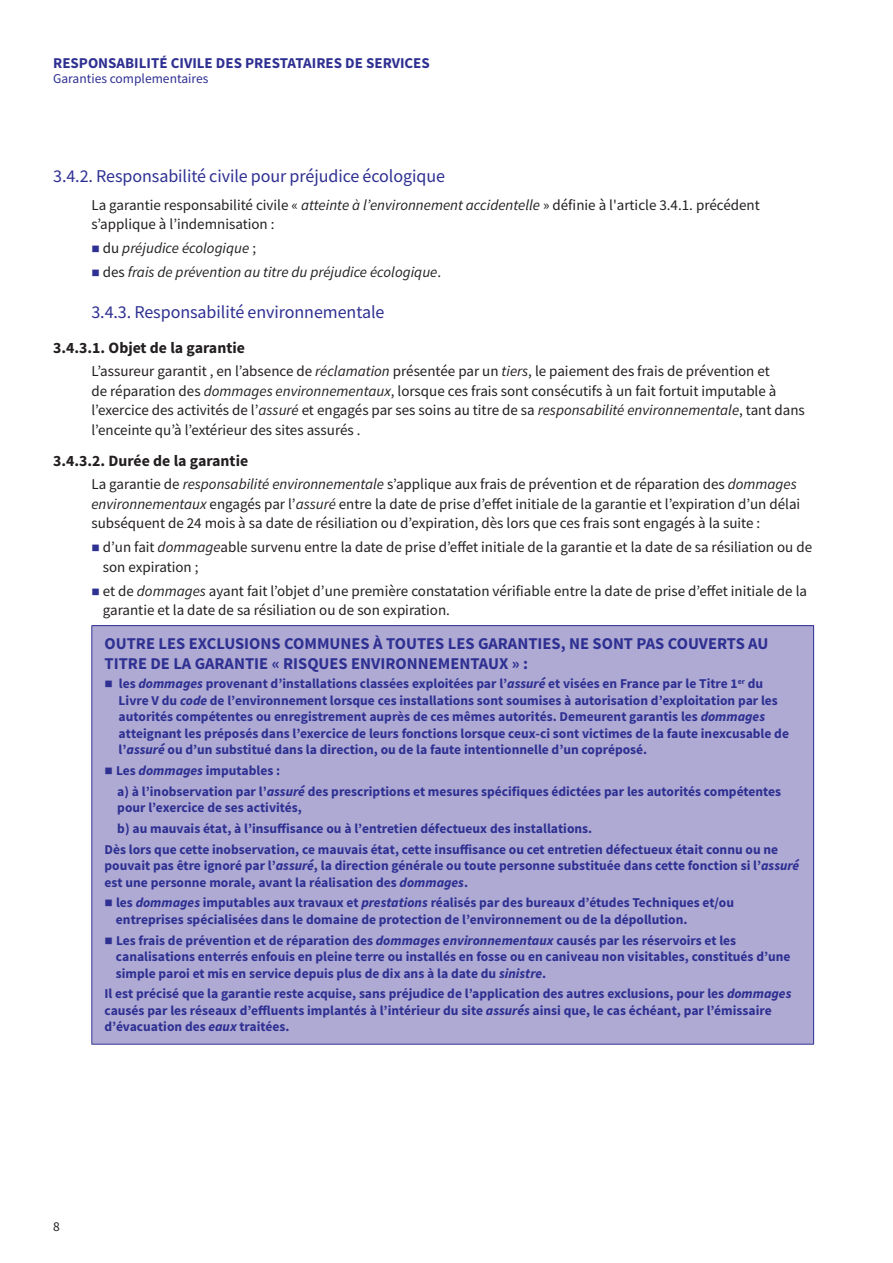
<style>
.page{position:relative;width:893px;height:1263px;background:#fff}
.page>*{position:absolute;margin:0;border:0;box-sizing:border-box;transform-origin:0 0}
.sous-titre_2_avec_nu{font:18px "Source Sans Pro";letter-spacing:-.005em;color:#2e3092}
.sous-titre_2{font:18px "Source Sans Pro";letter-spacing:-.005em;color:#2e3092}
.titre_exclusion{font:700 16.5px/19.5px "Source Sans Pro";color:#2e3092}
.sous-titre_3{font:700 15.75px "Source Sans Pro";color:#231f20}
.texte_courant_-_ss_t{font:15px/19.5px "Source Sans Pro";color:#231f20}
.texte_courant_-_ss_t-2{font:italic 15px "Source Sans Pro";color:#231f20}
.t1{font:700 15px "Source Sans Pro";color:#2e3092}
.texte_courant_exclus{font:700 13.5px/16.5px "Source Sans Pro";color:#2e3092}
.t2{font:13.5px "Source Sans Pro";color:#2e3092}
.t3{font:13.5px "Source Sans Pro";color:#231f20}
.s1{font-style:italic}
.s2{color:#2e3092}
.s3{font-style:normal}
</style>
<div class="page">
<div style="left:92px;top:626px;width:722px;height:418px;background:#afaad3"></div>
<hr style="left:91px;top:625px;width:723px;height:1px;background:#2e3092">
<hr style="left:91px;top:626px;width:1px;height:418px;background:#2e3092">
<hr style="left:813px;top:626px;width:1px;height:418px;background:#2e3092">
<hr style="left:91px;top:1044px;width:723px;height:1px;background:#2e3092">
<p class="t1" style="left:53px;top:53px;width:378px">RESPONSABILITÉ CIVILE DES PRESTATAIRES DE SERVICES</p>
<p class="t2" style="left:53px;top:70px;width:157px">Garanties complementaires</p>
<p class="sous-titre_2_avec_nu" style="left:53px;top:164px;width:393px">3.4.2. Responsabilité civile pour préjudice écologique</p>
<p class="texte_courant_-_ss_t" style="left:91px;top:195px;width:670px">La garantie responsabilité civile « <span class="s1">atteinte à l’environnement accidentelle</span> » définie à l'article 3.4.1. précédent s’applique à l’indemnisation :</p>
<p class="texte_courant_-_ss_t-2" style="left:91px;top:239px;width:166px"><span class="s2">■</span> <span class="s3">du</span> préjudice écologique <span class="s3">;</span></p>
<p class="texte_courant_-_ss_t-2" style="left:91px;top:263px;width:351px"><span class="s2">■</span> <span class="s3">des</span> frais de prévention au titre du préjudice écologique<span class="s3">.</span></p>
<p class="sous-titre_2" style="left:91px;top:300px;width:295px">3.4.3. Responsabilité environnementale</p>
<p class="sous-titre_3" style="left:53px;top:337px;width:193px">3.4.3.1. Objet de la garantie</p>
<p class="texte_courant_-_ss_t" style="left:91px;top:362px;width:715px">L’assureur garantit , en l’absence de <span class="s1">réclamation</span> présentée par un <span class="s1">tiers</span>, le paiement des frais de prévention et<br>de réparation des <span class="s1">dommages environnementaux</span>, lorsque ces frais sont consécutifs à un fait fortuit imputable à l’exercice des activités de l’<span class="s1">assuré</span> et engagés par ses soins au titre de sa <span class="s1">responsabilité environnementale</span>, tant dans l’enceinte qu’à l’extérieur des sites assurés .</p>
<p class="sous-titre_3" style="left:53px;top:450px;width:197px">3.4.3.2. Durée de la garantie</p>
<p class="texte_courant_-_ss_t" style="left:91px;top:475px;width:710px">La garantie de <span class="s1">responsabilité environnementale</span> s’applique aux frais de prévention et de réparation des <span class="s1">dommages environnementaux</span> engagés par l’<span class="s1">assuré</span> entre la date de prise d’effet initiale de la garantie et l’expiration d’un délai subséquent de 24 mois à sa date de résiliation ou d’expiration, dès lors que ces frais sont engagés à la suite :</p>
<p class="texte_courant_-_ss_t" style="left:103px;top:537px;width:711px;text-indent:-11px"><span class="s2">■</span> d’un fait <span class="s1">dommage</span>able survenu entre la date de prise d’effet initiale de la garantie et la date de sa résiliation ou de son expiration ;</p>
<p class="texte_courant_-_ss_t" style="left:103px;top:581px;width:706px;text-indent:-11px"><span class="s2">■</span> et de <span class="s1">dommages</span> ayant fait l’objet d’une première constatation vérifiable entre la date de prise d’effet initiale de la garantie et la date de sa résiliation ou de son expiration.</p>
<p class="titre_exclusion" style="left:105px;top:634px;width:665px">OUTRE LES EXCLUSIONS COMMUNES À TOUTES LES GARANTIES, NE SONT PAS COUVERTS AU<br>TITRE DE LA GARANTIE « RISQUES ENVIRONNEMENTAUX » :</p>
<p class="texte_courant_exclus" style="left:119px;top:676px;width:672px;text-indent:-14px">■ les <span class="s1">dommages</span> provenant d’installations classées exploitées par l’<span class="s1">assuré</span> et visées en France par le Titre 1<sup>er</sup> du Livre V du <span class="s1">code</span> de l’environnement lorsque ces installations sont soumises à autorisation d’exploitation par les autorités compétentes ou enregistrement auprès de ces mêmes autorités. Demeurent garantis les <span class="s1">dommages </span>atteignant les préposés dans l’exercice de leurs fonctions lorsque ceux-ci sont victimes de la faute inexcusable de l’<span class="s1">assuré</span> ou d’un substitué dans la direction, ou de la faute intentionnelle d’un copréposé.</p>
<p class="texte_courant_exclus" style="left:105px;top:763px;width:177px">■ Les <span class="s1">dommages</span> imputables :</p>
<p class="texte_courant_exclus" style="left:117px;top:783px;width:665px">a) à l’inobservation par l’<span class="s1">assuré</span> des prescriptions et mesures spécifiques édictées par les autorités compétentes pour l’exercice de ses activités,</p>
<p class="texte_courant_exclus" style="left:117px;top:821px;width:476px">b) au mauvais état, à l’insuffisance ou à l’entretien défectueux des installations.</p>
<p class="texte_courant_exclus" style="left:105px;top:841px;width:696px">Dès lors que cette inobservation, ce mauvais état, cette insuffisance ou cet entretien défectueux était connu ou ne pouvait pas être ignoré par l’<span class="s1">assuré</span>, la direction générale ou toute personne substituée dans cette fonction si l’<span class="s1">assuré </span>est une personne morale, avant la réalisation des <span class="s1">dommages</span>.</p>
<p class="texte_courant_exclus" style="left:116px;top:895px;width:620px;text-indent:-11px">■ les <span class="s1">dommages</span> imputables aux travaux et <span class="s1">prestations</span> réalisés par des bureaux d’études Techniques et/ou entreprises spécialisées dans le domaine de protection de l’environnement ou de la dépollution.</p>
<p class="texte_courant_exclus" style="left:116px;top:932px;width:676px;text-indent:-11px">■ Les frais de prévention et de réparation des <span class="s1">dommages environnementaux</span> causés par les réservoirs et les canalisations enterrés enfouis en pleine terre ou installés en fosse ou en caniveau non visitables, constitués d’une simple paroi et mis en service depuis plus de dix ans à la date du <span class="s1">sinistre</span>.</p>
<p class="texte_courant_exclus" style="left:105px;top:986px;width:688px">Il est précisé que la garantie reste acquise, sans préjudice de l’application des autres exclusions, pour les <span class="s1">dommages </span>causés par les réseaux d’effluents implantés à l’intérieur du site <span class="s1">assurés</span> ainsi que, le cas échéant, par l’émissaire d’évacuation des <span class="s1">eaux</span> traitées.</p>
<p class="t3" style="left:53px;top:1218px;width:8px">8</p>
</div>
